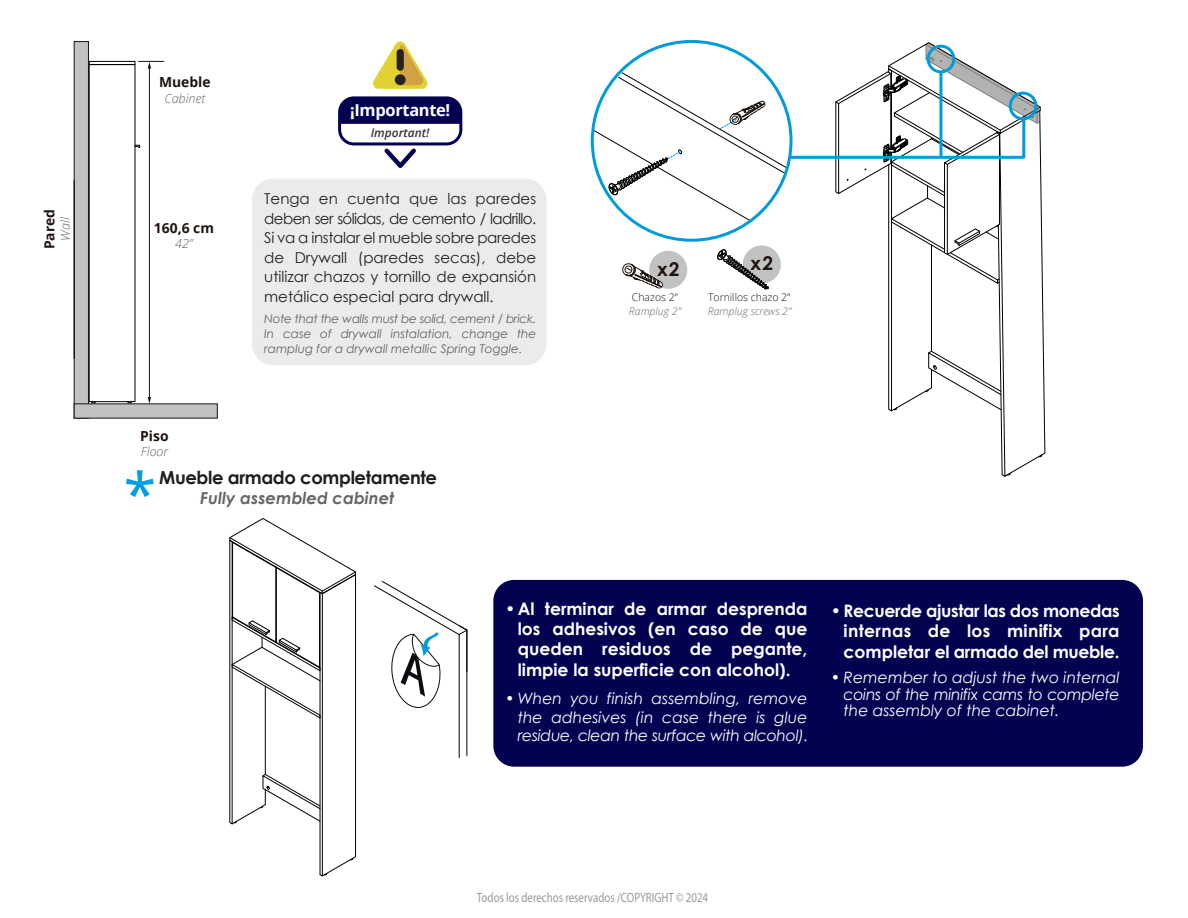
<style>
.page{position:relative;width:1188px;height:918px;background:#fff}
.page>*{position:absolute;margin:0;border:0;box-sizing:border-box;transform-origin:0 0}
.t1{font:700 19.05px "Century Gothic";color:#1f140f}
.t2{font:700 18px "Century Gothic";letter-spacing:-.02em;color:#1e1e1e}
.t3{font:700 17.25px/20.2px "Century Gothic";color:#fff;text-align:justify}
.t4{font:italic 700 16.5px "Century Gothic";color:#666}
.t5{font:700 16.5px "Open Sans";letter-spacing:-.02em;color:#fff}
.t6{font:italic 15.6px/16.5px "Century Gothic";letter-spacing:-.02em;color:#fff;text-align:justify}
.t7{font:15px/19.5px "Century Gothic";color:#222220;text-align:justify}
.t8{font:700 13.8px "Open Sans";color:#1f140f}
.t9{font:13.5px "Myriad Pro";color:#99989d;scale:.81 1}
.t10{font:italic 300 12.6px "Open Sans";color:#666}
.t11{font:italic 12px/15px "Century Gothic";color:#656264;text-align:justify}
.t12{font:italic 600 11.85px "Open Sans";color:#353535}
.t13{font:300 10.5px "Open Sans";color:#1f140f}
.t14{font:italic 300 10.5px "Open Sans";color:#666}
</style>
<div class="page">
<div style="left:493px;top:580px;width:650px;height:187px;background:#020251;border-radius:21px"></div>
<hr style="left:467px;top:630px;width:1px;height:126px;background:#000">
<hr style="left:459px;top:635px;width:1px;height:123px;background:#000">
<svg style="left:374px;top:581px;width:94px;height:128px"></svg>
<div style="left:252px;top:178px;width:294px;height:187px;background:#eaebec;border-radius:21px"></div>
<svg style="left:380px;top:145px;width:40px;height:23px"></svg>
<svg style="left:373px;top:42px;width:55px;height:47px"></svg>
<div style="left:397px;top:49px;width:7px;height:22px;background:#28201e;border-radius:4px"></div>
<div style="left:395px;top:74px;width:11px;height:11px;background:#28201e;border-radius:50%"></div>
<div style="left:338px;top:96px;width:124px;height:49px;border:3px solid #020251;border-radius:14px"></div>
<div style="left:340px;top:98px;width:121px;height:26px;background:#020251"></div>
<hr style="left:149px;top:67px;width:1px;height:331px;background:#1b130f">
<svg style="left:148px;top:397px;width:3px;height:6px"></svg>
<svg style="left:139px;top:61px;width:25px;height:8px"></svg>
<svg style="left:135px;top:144px;width:5px;height:4px"></svg>
<div style="left:89px;top:61px;width:46px;height:4px;border:1px solid #000"></div>
<div style="left:74px;top:41px;width:15px;height:378px;background:#c3c2c2;border:1px solid #1b130f"></div>
<div style="left:74px;top:403px;width:144px;height:16px;background:#c3c2c2"></div>
<hr style="left:74px;top:180px;width:1px;height:175px;background:#000">
<svg style="left:229px;top:518px;width:127px;height:359px"></svg>
<svg style="left:592px;top:42px;width:454px;height:435px"></svg>
<hr style="left:939px;top:72px;width:3px;height:85px;background:#009bdd">
<svg style="left:126px;top:470px;width:28px;height:27px"></svg>
<p class="t8" style="left:40px;top:249px;width:42px;rotate:-90deg">Pared</p>
<p class="t10" style="left:57px;top:241px;width:25px;rotate:-90deg">Wall</p>
<p class="t8" style="left:159px;top:73px;width:53px">Mueble</p>
<p class="t10" style="left:164px;top:89px;width:42px">Cabinet</p>
<p class="t8" style="left:154px;top:218px;width:62px">160,6 cm</p>
<p class="t10" style="left:175px;top:235px;width:19px">42”</p>
<p class="t8" style="left:140px;top:426px;width:30px">Piso</p>
<p class="t10" style="left:141px;top:443px;width:29px">Floor</p>
<p class="t5" style="left:350px;top:99px;width:102px">¡Importante!</p>
<p class="t12" style="left:371px;top:125px;width:60px">Important!</p>
<p class="t7" style="left:264px;top:189px;width:274px">Tenga en cuenta que las paredes deben ser sólidas, de cemento / ladrillo.<br>Si va a instalar el mueble sobre paredes de Drywall (paredes secas), debe utilizar chazos y tornillo de expansión metálico especial para drywall.</p>
<p class="t11" style="left:264px;top:311px;width:274px">Note that the walls must be solid, cement / brick.<br>In case of drywall instalation, change the ramplug for a drywall metallic Spring Toggle.</p>
<p class="t2" style="left:159px;top:464px;width:279px">Mueble armado completamente</p>
<p class="t4" style="left:200px;top:485px;width:196px">Fully assembled cabinet</p>
<p class="t1" style="left:657px;top:254px;width:24px">x2</p>
<p class="t1" style="left:751px;top:249px;width:24px">x2</p>
<p class="t13" style="left:632px;top:290px;width:48px">Chazos 2”</p>
<p class="t14" style="left:629px;top:304px;width:53px">Ramplug 2”</p>
<p class="t13" style="left:708px;top:290px;width:84px">Tornillos chazo 2”</p>
<p class="t14" style="left:708px;top:304px;width:85px">Ramplug screws 2”</p>
<p class="t3" style="left:518px;top:598px;width:291px;text-indent:-13px">•Al terminar de armar desprenda los adhesivos (en caso de que queden residuos de pegante, limpie la superficie con alcohol).</p>
<p class="t6" style="left:518px;top:689px;width:292px;line-height:18.8px;text-indent:-13px">• When you finish assembling, remove the adhesives (in case there is glue residue, clean the surface with alcohol).</p>
<p class="t3" style="left:844px;top:600px;width:278px;text-indent:-13px">• Recuerde ajustar las dos monedas internas de los minifix para completar el armado del mueble.</p>
<p class="t6" style="left:844px;top:669px;width:278px;text-indent:-13px">• Remember to adjust the two internal coins of the minifix cams to complete the assembly of the cabinet.</p>
<p class="t9" style="left:477px;top:889px;width:287px">Todos los derechos reservados /COPYRIGHT © 2024</p>
</div>
